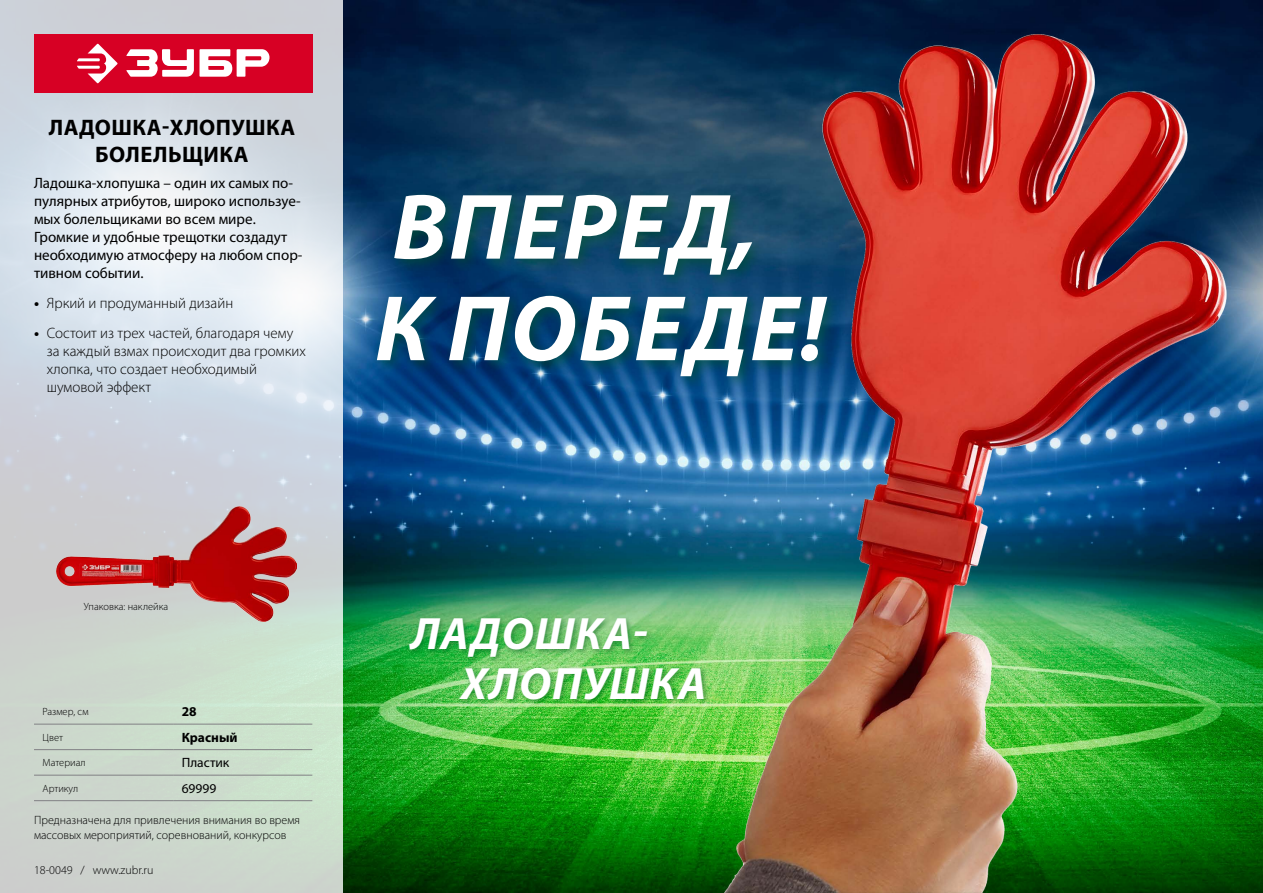
<style>
.page{position:relative;width:1263px;height:893px;background:#fff}
.page>*{position:absolute;margin:0;border:0;box-sizing:border-box;transform-origin:0 0}
.t1{font:italic 700 93.9px/101.6px "Myriad Pro";letter-spacing:.02em;color:#fff}
.t2{font:italic 700 45.45px/49.2px "Myriad Pro";letter-spacing:.02em;color:#fff}
.t3{font:700 22.5px/27px "Myriad Pro";letter-spacing:.02em;color:#000;text-align:center}
.t4{font:15px/18px "Myriad Pro";color:#000}
.t5{font:300 15px/18px "Myriad Pro";color:#000}
.t6{font:13.5px "Myriad Pro";color:#000}
.t7{font:700 13.5px "Myriad Pro";color:#000}
.t8{font:300 12px/15px "Myriad Pro";color:#000}
.t9{font:300 10.5px "Myriad Pro";color:#000}
.s1{font-weight:700}
</style>
<div class="page">
<img style="left:343px;top:0;width:920px;height:893px">
<svg style="left:0;top:0;width:343px;height:893px;background:#d2dbdc"></svg>
<div style="left:34px;top:34px;width:278px;height:59px;background:#d70024"></div>
<svg style="left:77px;top:44px;width:41px;height:39px"></svg>
<svg style="left:126px;top:49px;width:143px;height:28px"></svg>
<hr style="left:34px;top:724px;width:139px;height:1px;background:#818084">
<hr style="left:173px;top:724px;width:139px;height:1px;background:#818084">
<hr style="left:34px;top:749px;width:139px;height:1px;background:#818084">
<hr style="left:173px;top:749px;width:139px;height:1px;background:#818084">
<hr style="left:34px;top:775px;width:139px;height:1px;background:#818084">
<hr style="left:173px;top:775px;width:139px;height:1px;background:#818084">
<hr style="left:34px;top:800px;width:139px;height:1px;background:#818084">
<hr style="left:173px;top:800px;width:139px;height:1px;background:#818084">
<div style="left:370px;top:188px;width:472px;height:203px;background:#005a1c;opacity:.5"></div>
<div style="left:406px;top:615px;width:305px;height:91px;background:#005a1c;opacity:.5"></div>
<img style="left:725px;top:34px;width:502px;height:859px">
<img style="left:57px;top:506px;width:239px;height:115px">
<h3 class="t3" style="left:49px;top:113px;width:248px">ЛАДОШКА-ХЛОПУШКА<br>БОЛЕЛЬЩИКА</h3>
<p class="t4" style="left:34px;top:174px;width:270px">Ладошка-хлопушка – один их самых по&shy;пулярных атрибутов, широко используе&shy;мых болельщиками во всем мире.<br>Громкие и удобные трещотки создадут необходимую атмосферу на любом спор&shy;тивном событии.</p>
<p class="t5" style="left:34px;top:293px;width:201px"><span class="s1">•</span> Яркий и продуманный дизайн</p>
<p class="t5" style="left:47px;top:324px;width:261px;text-indent:-13px"><span class="s1">•</span> Состоит из трех частей, благодаря чему за каждый взмах происходит два громких хлопка, что создает необходимый шумовой эффект</p>
<h1 class="t1" style="left:375px;top:173px;width:451px">ВПЕРЕД,<br>К ПОБЕДЕ!</h1>
<p class="t9" style="left:84px;top:600px;width:86px">Упаковка: наклейка</p>
<p class="t9" style="left:43px;top:705px;width:48px">Размер, см</p>
<p class="t7" style="left:182px;top:703px;width:16px">28</p>
<p class="t9" style="left:43px;top:731px;width:22px">Цвет</p>
<p class="t7" style="left:182px;top:729px;width:57px">Красный</p>
<p class="t9" style="left:43px;top:756px;width:45px">Материал</p>
<p class="t6" style="left:182px;top:755px;width:49px">Пластик</p>
<p class="t9" style="left:43px;top:782px;width:37px">Артикул</p>
<p class="t6" style="left:182px;top:780px;width:36px">69999</p>
<p class="t8" style="left:34px;top:812px;width:268px">Предназначена для привлечения внимания во время массовых мероприятий, соревнований, конкурсов</p>
<p class="t8" style="left:34px;top:862px;width:121px">18-0049 / www.zubr.ru</p>
<h2 class="t2" style="left:461px;top:608px;width:247px;text-indent:-50px">ЛАДОШКА-<br>ХЛОПУШКА</h2>
</div>
